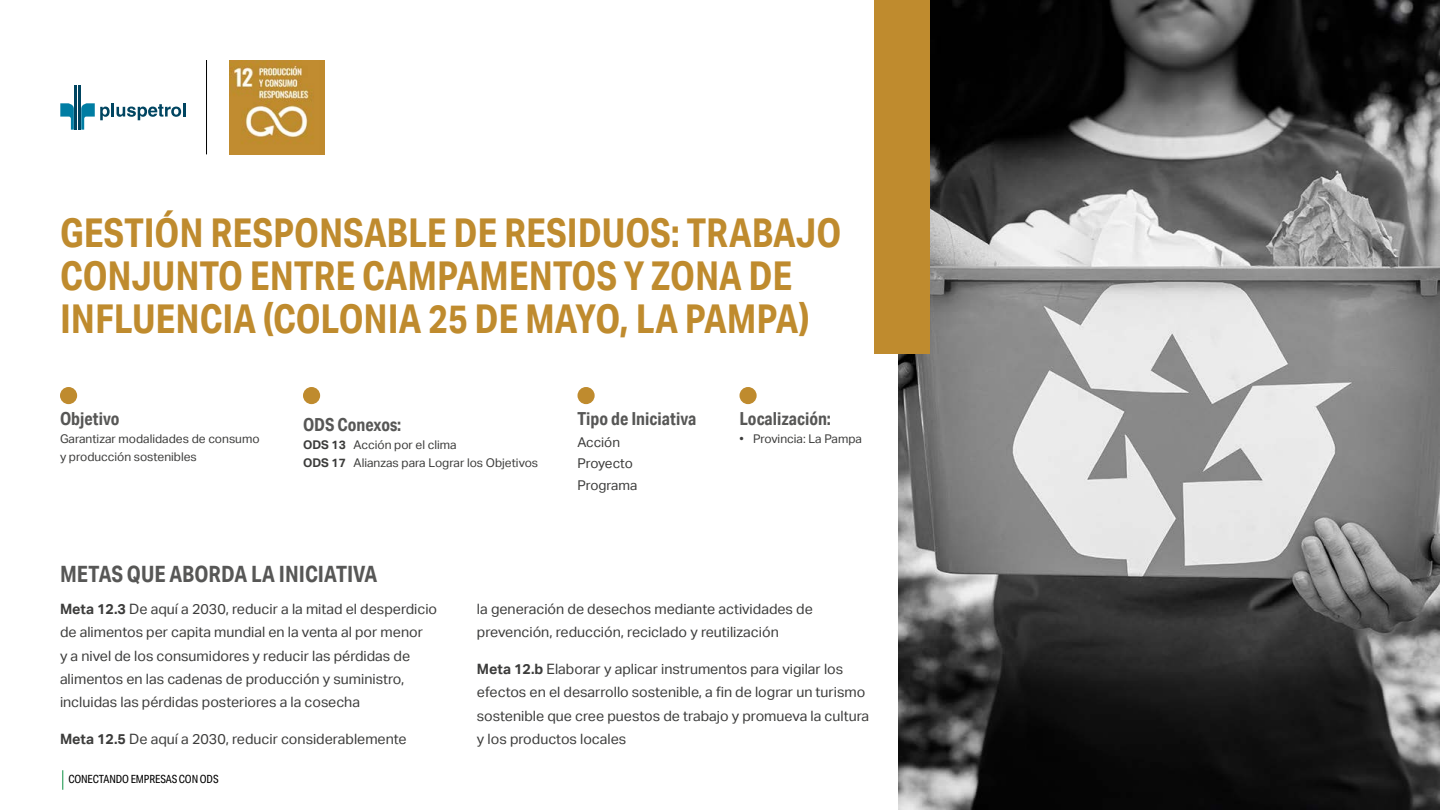
<style>
.page{position:relative;width:1440px;height:810px;background:#fff}
.page>*{position:absolute;margin:0;border:0;box-sizing:border-box;transform-origin:0 0}
.t1{font:700 39.75px/42.8px "Aktiv Grotesk Cd";color:#bf8b2e}
.t2{font:700 22.5px "Aktiv Grotesk Cd";color:#575756}
.t3{font:700 18px "Aktiv Grotesk Cd";color:#575756}
.t4{font:14.25px/23.2px "Aktiv Grotesk";color:#3c3c3b}
.t5{font:13.5px/21.8px "Aktiv Grotesk";letter-spacing:-.01em;color:#3c3c3b}
.t6{font:12px/18px "Aktiv Grotesk";color:#3c3c3b}
.t7{font:11.25px "Aktiv Grotesk Cd";letter-spacing:-.01em;color:#000}
.s1{font-weight:700}
</style>
<div class="page">
<svg style="left:62px;top:770px;width:1px;height:20px"></svg>
<img style="left:898px;top:0;width:542px;height:810px">
<div style="left:874px;top:0;width:56px;height:354px;background:#bf8b2e"></div>
<img style="left:230px;top:60px;width:94px;height:95px">
<hr style="left:206px;top:60px;width:1px;height:94px;background:#000">
<div style="left:60px;top:387px;width:17px;height:17px;background:#bf8b2e;border-radius:50%"></div>
<div style="left:739px;top:387px;width:18px;height:17px;background:#bf8b2e;border-radius:50%"></div>
<div style="left:577px;top:387px;width:18px;height:17px;background:#bf8b2e;border-radius:50%"></div>
<svg style="left:60px;top:103px;width:14px;height:27px"></svg>
<hr style="left:74px;top:85px;width:3px;height:45px;background:#004561">
<hr style="left:78px;top:85px;width:3px;height:45px;background:#004561">
<svg style="left:81px;top:103px;width:29px;height:27px"></svg>
<hr style="left:111px;top:103px;width:3px;height:14px;background:#004561">
<svg style="left:116px;top:104px;width:65px;height:16px"></svg>
<hr style="left:183px;top:103px;width:3px;height:14px;background:#004561">
<div style="left:303px;top:387px;width:17px;height:17px;background:#bf8b2e;border-radius:50%"></div>
<h1 class="t1" style="left:60px;top:211px;width:783px">GESTIÓN RESPONSABLE DE RESIDUOS: TRABAJO<br>CONJUNTO ENTRE CAMPAMENTOS Y ZONA DE<br>INFLUENCIA (COLONIA 25 DE MAYO, LA PAMPA)</h1>
<p class="t3" style="left:60px;top:407px;width:61px">Objetivo</p>
<p class="t6" style="left:60px;top:430px;width:201px">Garantizar modalidades de consumo y producción sostenibles</p>
<p class="t3" style="left:303px;top:414px;width:100px">ODS Conexos:</p>
<p class="t6" style="left:303px;top:437px;width:237px;line-height:17.2px"><span class="s1">ODS 13</span> Acción por el clima<br><span class="s1">ODS 17</span> Alianzas para Lograr los Objetivos</p>
<h2 class="t2" style="left:60px;top:560px;width:319px">METAS QUE ABORDA LA INICIATIVA</h2>
<p class="t3" style="left:578px;top:407px;width:120px">Tipo de Iniciativa</p>
<p class="t5" style="left:578px;top:431px;width:61px">Acción<br>Proyecto<br>Programa</p>
<p class="t3" style="left:740px;top:407px;width:93px">Localización:</p>
<p class="t6" style="left:740px;top:430px;width:124px">• Provincia: La Pampa</p>
<p class="t4" style="left:60px;top:597px;width:379px"><span class="s1">Meta 12.3</span> De aquí a 2030, reducir a la mitad el desperdicio de alimentos per capita mundial en la venta al por menor<br>y a nivel de los consumidores y reducir las pérdidas de alimentos en las cadenas de producción y suministro, incluidas las pérdidas posteriores a la cosecha</p>
<p class="t4" style="left:60px;top:727px;width:348px"><span class="s1">Meta 12.5</span> De aquí a 2030, reducir considerablemente</p>
<p class="t7" style="left:68px;top:773px;width:152px">CONECTANDO EMPRESAS CON ODS</p>
<p class="t4" style="left:477px;top:598px;width:337px">la generación de desechos mediante actividades de prevención, reducción, reciclado y reutilización</p>
<p class="t4" style="left:477px;top:658px;width:394px"><span class="s1">Meta 12.b</span> Elaborar y aplicar instrumentos para vigilar los efectos en el desarrollo sostenible, a fin de lograr un turismo sostenible que cree puestos de trabajo y promueva la cultura y los productos locales</p>
</div>
